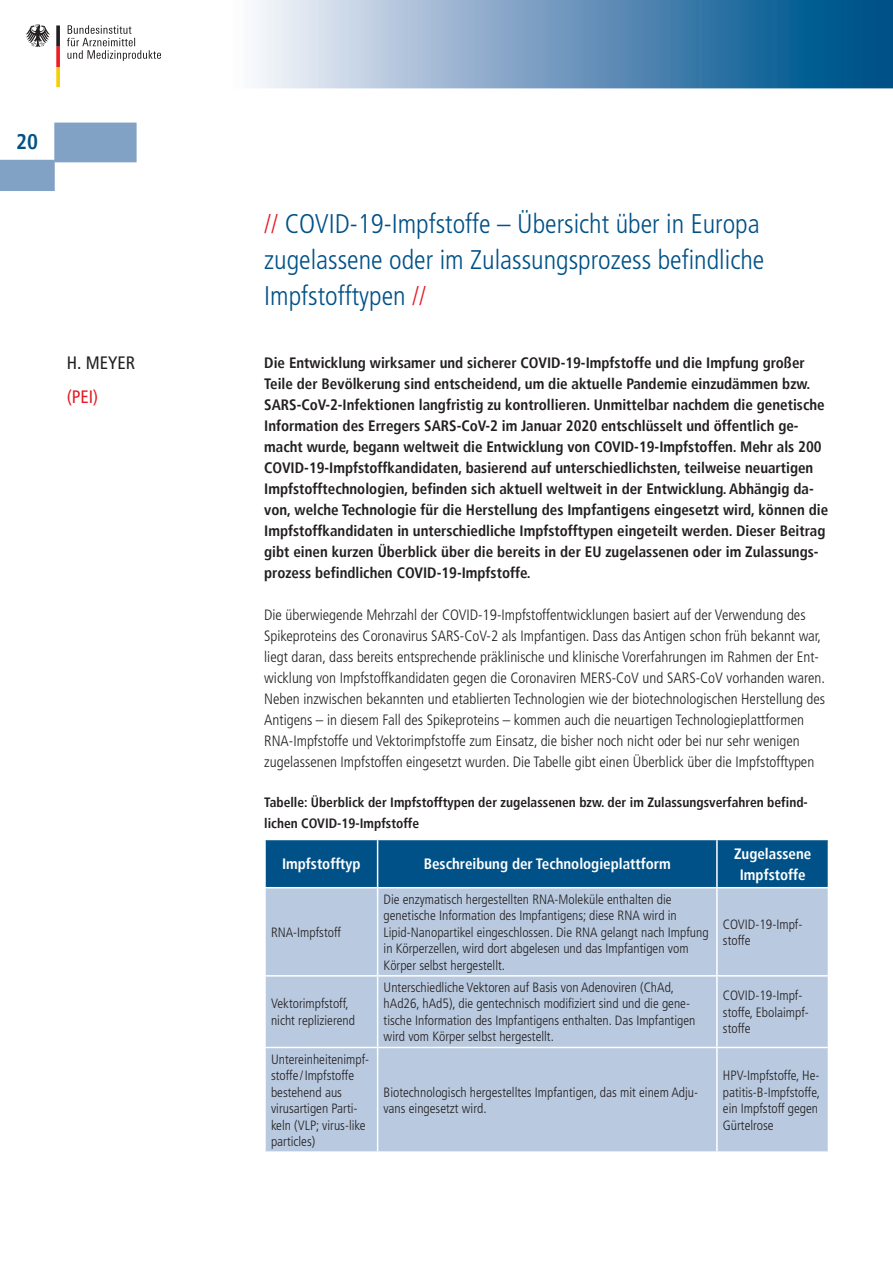
<style>
.page{position:relative;width:893px;height:1263px;background:#fff}
.page>*{position:absolute;margin:0;border:0;box-sizing:border-box;transform-origin:0 0}
.t1{font:300 condensed 27px/36px "Frutiger LT";color:#005187}
.t2{font:700 condensed 21px "Frutiger";color:#005187}
.t3{font:condensed 18px "Frutiger LT";color:#231f20}
.t4{font:condensed 18px "Frutiger LT";color:#e51a23}
.t5{font:700 condensed 15px/21px "Frutiger";color:#231f20}
.t6{font:300 condensed 15px/21px "Frutiger LT";color:#231f20}
.t7{font:700 condensed 15px/21px "Frutiger";color:#fff;text-align:center}
.t8{font:300 condensed 13.5px/16.5px "Frutiger LT";color:#231f20}
.t9{font:700 condensed 13.5px/21px "Frutiger";color:#231f20}
.s1{color:#e51a23}
</style>
<div class="page">
<svg style="left:160px;top:0;width:732px;height:88px"></svg>
<div style="left:54px;top:123px;width:83px;height:39px;background:#81a1c5;border:2px solid #81a1c5"></div>
<div style="left:0;top:160px;width:55px;height:31px;background:#81a1c5"></div>
<svg style="left:26px;top:24px;width:24px;height:23px"></svg>
<svg style="left:56px;top:25px;width:4px;height:62px"></svg>
<svg style="left:67px;top:25px;width:93px;height:36px"></svg>
<svg style="left:892px;top:0;width:1px;height:88px"></svg>
<div style="left:266px;top:840px;width:562px;height:47px;background:#005187"></div>
<div style="left:266px;top:888px;width:562px;height:263px;background:#b9c9df"></div>
<hr style="left:377px;top:840px;width:1px;height:47px;background:#fff">
<hr style="left:716px;top:840px;width:2px;height:47px;background:#fff">
<hr style="left:377px;top:888px;width:1px;height:87px;background:#fff">
<hr style="left:716px;top:888px;width:2px;height:87px;background:#fff">
<hr style="left:264px;top:975px;width:114px;height:1px;background:#fff">
<hr style="left:378px;top:975px;width:339px;height:1px;background:#fff">
<hr style="left:377px;top:976px;width:1px;height:71px;background:#fff">
<hr style="left:717px;top:975px;width:112px;height:1px;background:#fff">
<hr style="left:716px;top:976px;width:2px;height:71px;background:#fff">
<hr style="left:264px;top:1047px;width:114px;height:1px;background:#fff">
<hr style="left:378px;top:1047px;width:339px;height:1px;background:#fff">
<hr style="left:377px;top:1048px;width:1px;height:103px;background:#fff">
<hr style="left:717px;top:1047px;width:112px;height:1px;background:#fff">
<hr style="left:716px;top:1048px;width:2px;height:103px;background:#fff">
<h2 class="t2" style="left:16px;top:130px;width:23px">20</h2>
<p class="t3" style="left:67px;top:352px;width:70px">H. MEYER</p>
<p class="t4" style="left:67px;top:386px;width:33px">(PEI)</p>
<h1 class="t1" style="left:264px;top:206px;width:502px"><span class="s1">//</span> COVID-19-Impfstoffe – Übersicht über in Europa zugelassene oder im Zulassungsprozess befindliche<br>Impfstofftypen <span class="s1">//</span></h1>
<p class="t5" style="left:264px;top:352px;width:565px">Die Entwicklung wirksamer und sicherer COVID-19-Impfstoffe und die Impfung großer Teile der Bevölkerung sind entscheidend, um die aktuelle Pandemie einzudämmen bzw.<br>SARS-CoV-2-Infektionen langfristig zu kontrollieren. Unmittelbar nachdem die genetische Information des Erregers SARS-CoV-2 im Januar 2020 entschlüsselt und öffentlich ge&shy;macht wurde, begann weltweit die Entwicklung von COVID-19-Impfstoffen. Mehr als 200<br>COVID-19-Impfstoffkandidaten, basierend auf unterschiedlichsten, teilweise neuartigen Impfstofftechnologien, befinden sich aktuell weltweit in der Entwicklung. Abhängig da&shy;von, welche Technologie für die Herstellung des Impfantigens eingesetzt wird, können die Impfstoffkandidaten in unterschiedliche Impfstofftypen eingeteilt werden. Dieser Beitrag gibt einen kurzen Überblick über die bereits in der EU zugelassenen oder im Zulassungs&shy;prozess befindlichen COVID-19-Impfstoffe.</p>
<p class="t6" style="left:264px;top:604px;width:562px">Die überwiegende Mehrzahl der COVID-19-Impfstoffentwicklungen basiert auf der Verwendung des Spikeproteins des Coronavirus SARS-CoV-2 als Impfantigen. Dass das Antigen schon früh bekannt war, liegt daran, dass bereits entsprechende präklinische und klinische Vorerfahrungen im Rahmen der Ent&shy;wicklung von Impfstoffkandidaten gegen die Coronaviren MERS-CoV und SARS-CoV vorhanden waren.<br>Neben inzwischen bekannten und etablierten Technologien wie der biotechnologischen Herstellung des Antigens – in diesem Fall des Spikeproteins – kommen auch die neuartigen Technologieplattformen RNA-Impfstoffe und Vektorimpfstoffe zum Einsatz, die bisher noch nicht oder bei nur sehr wenigen zugelassenen Impfstoffen eingesetzt wurden. Die Tabelle gibt einen Überblick über die Impfstofftypen</p>
<p class="t9" style="left:264px;top:792px;width:545px">Tabelle: Überblick der Impfstofftypen der zugelassenen bzw. der im Zulassungsverfahren befind&shy;lichen COVID-19-Impfstoffe</p>
<p class="t7" style="left:282px;top:853px;width:80px">Impfstofftyp</p>
<p class="t7" style="left:424px;top:853px;width:249px">Beschreibung der Technologieplattform</p>
<p class="t7" style="left:734px;top:843px;width:79px">Zugelassene<br>Impfstoffe</p>
<p class="t8" style="left:271px;top:924px;width:72px">RNA-Impfstoff</p>
<p class="t8" style="left:271px;top:996px;width:86px">Vektorimpfstoff, nicht replizierend</p>
<p class="t8" style="left:271px;top:1051px;width:100px">Untereinheitenimpf&shy;stoffe/Impfstoffe bestehend aus virusartigen Parti&shy;keln (VLP; virus-like particles)</p>
<p class="t8" style="left:384px;top:891px;width:327px">Die enzymatisch hergestellten RNA-Moleküle enthalten die genetische Information des Impfantigens; diese RNA wird in Lipid-Nanopartikel eingeschlossen. Die RNA gelangt nach Impfung in Körperzellen, wird dort abgelesen und das Impfantigen vom Körper selbst hergestellt.</p>
<p class="t8" style="left:723px;top:916px;width:81px">COVID-19-Impf&shy;stoffe</p>
<p class="t8" style="left:384px;top:979px;width:313px">Unterschiedliche Vektoren auf Basis von Adenoviren (ChAd, hAd26, hAd5), die gentechnisch modifiziert sind und die gene&shy;tische Information des Impfantigens enthalten. Das Impfantigen wird vom Körper selbst hergestellt.</p>
<p class="t8" style="left:723px;top:987px;width:88px">COVID-19-Impf&shy;stoffe, Ebolaimpf&shy;stoffe</p>
<p class="t8" style="left:384px;top:1084px;width:316px">Biotechnologisch hergestelltes Impfantigen, das mit einem Adju&shy;vans eingesetzt wird.</p>
<p class="t8" style="left:723px;top:1067px;width:99px">HPV-Impfstoffe, He&shy;patitis-B-Impfstoffe, ein Impfstoff gegen<br>Gürtelrose</p>
</div>
